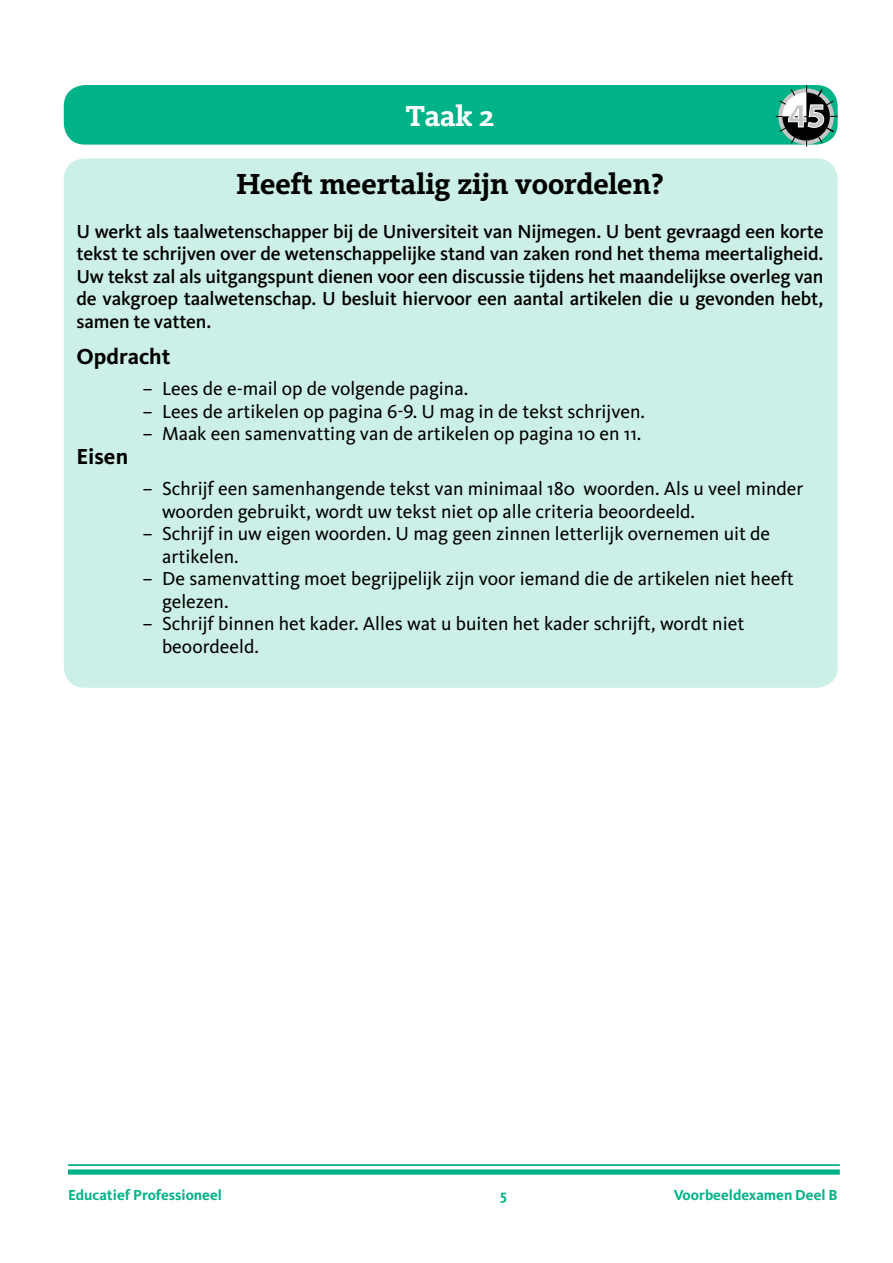
<style>
.page{position:relative;width:893px;height:1263px;background:#fff}
.page>*{position:absolute;margin:0;border:0;box-sizing:border-box;transform-origin:0 0}
.t1{font:700 33.9px "Myriad Pro";color:#c6c6c6}
.t2{font:700 30px "Kievit Slab OT";color:#000}
.t3{font:700 30px "Kievit Slab OT";color:#fff}
.t4{font:700 22.5px "Kievit OT";color:#000}
.t5{font:19.5px/22.5px "Kievit OT";color:#000}
.t6{font:500 19.5px/22.5px "Kievit OT";letter-spacing:-.01em;color:#000;text-align:justify}
.t7{font:700 15px "Kievit OT";color:#00b288}
</style>
<div class="page">
<hr style="left:68px;top:1164px;width:772px;height:2px;background:#00b288">
<div style="left:68px;top:1169px;width:772px;height:6px;background:#00b288"></div>
<div style="left:64px;top:85px;width:774px;height:60px;background:#00b288;border-radius:21px"></div>
<div style="left:64px;top:158px;width:774px;height:530px;background:#ccf0e7;border-radius:21px"></div>
<svg style="left:775px;top:85px;width:63px;height:62px"></svg>
<h2 class="t3" style="left:406px;top:98px;width:90px">Taak 2</h2>
<h1 class="t1" style="left:788px;top:93px;width:39px">45</h1>
<h2 class="t2" style="left:237px;top:166px;width:428px">Heeft meertalig zijn voordelen?</h2>
<p class="t6" style="left:77px;top:220px;width:749px">U werkt als taalwetenschapper bij de Universiteit van Nijmegen. U bent gevraagd een korte tekst te schrijven over de wetenschappelijke stand van zaken rond het thema meertaligheid.<br>Uw tekst zal als uitgangspunt dienen voor een discussie tijdens het maandelijkse overleg van de vakgroep taalwetenschap. U besluit hiervoor een aantal artikelen die u gevonden hebt, samen te vatten.</p>
<p class="t4" style="left:77px;top:344px;width:95px">Opdracht</p>
<p class="t5" style="left:143px;top:378px;width:327px">– Lees de e-mail op de volgende pagina.</p>
<p class="t5" style="left:143px;top:400px;width:504px">– Lees de artikelen op pagina 6-9. U mag in de tekst schrijven.</p>
<p class="t5" style="left:143px;top:423px;width:500px">– Maak een samenvatting van de artikelen op pagina 10 en 11.</p>
<p class="t4" style="left:77px;top:443px;width:53px">Eisen</p>
<p class="t5" style="left:162px;top:477px;width:643px;text-indent:-20px">– Schrijf een samenhangende tekst van minimaal 180 woorden. Als u veel minder woorden gebruikt, wordt uw tekst niet op alle criteria beoordeeld.</p>
<p class="t5" style="left:162px;top:522px;width:610px;text-indent:-20px">– Schrijf in uw eigen woorden. U mag geen zinnen letterlijk overnemen uit de artikelen.</p>
<p class="t5" style="left:162px;top:567px;width:633px;text-indent:-20px">– De samenvatting moet begrijpelijk zijn voor iemand die de artikelen niet heeft gelezen.</p>
<p class="t5" style="left:162px;top:612px;width:584px;text-indent:-20px">– Schrijf binnen het kader. Alles wat u buiten het kader schrijft, wordt niet beoordeeld.</p>
<p class="t7" style="left:68px;top:1186px;width:155px">Educatief Professioneel</p>
<p class="t7" style="left:500px;top:1186px;width:8px">5</p>
<p class="t7" style="left:674px;top:1186px;width:165px">Voorbeeldexamen Deel B</p>
</div>
